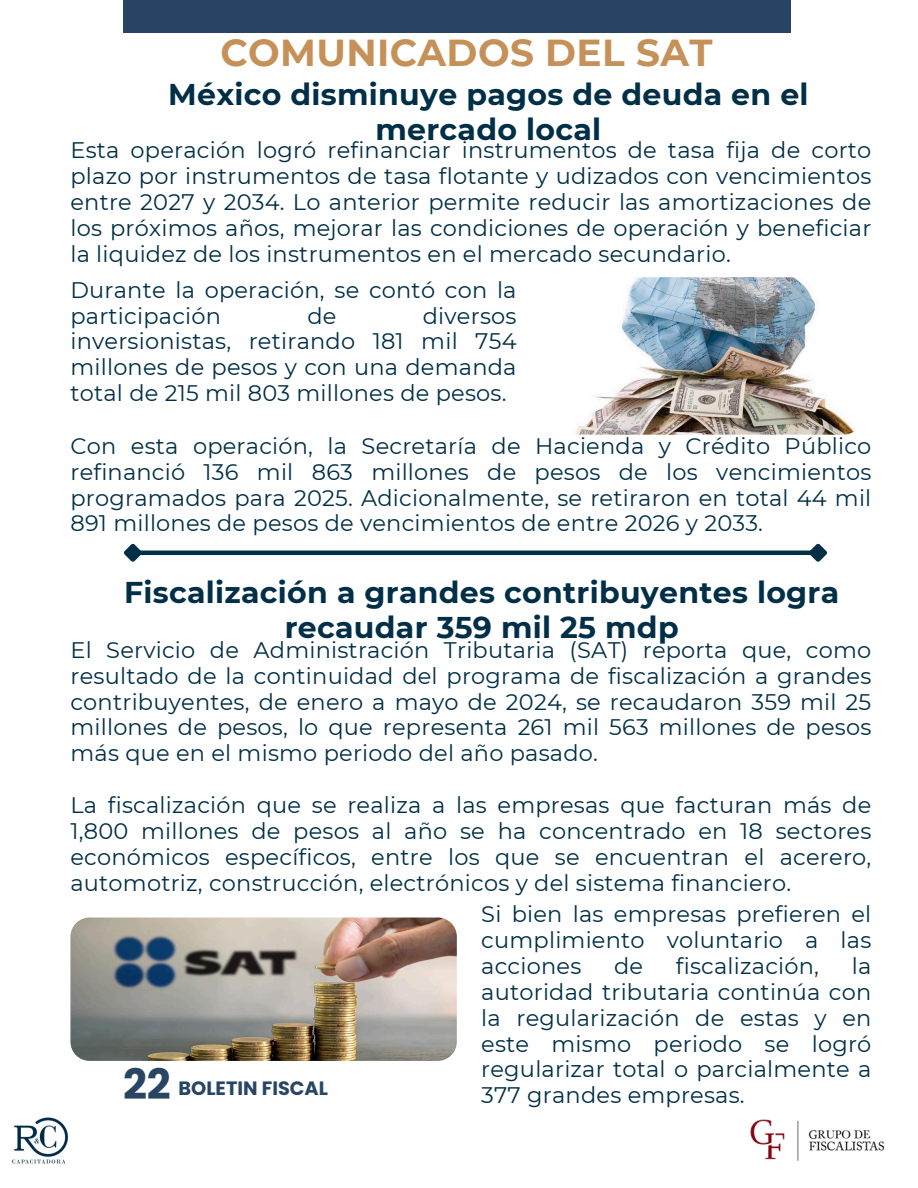
<style>
.page{position:relative;width:918px;height:1188px;background:#fff}
.page>*{position:absolute;margin:0;border:0;box-sizing:border-box;transform-origin:0 0}
.t1{font:700 41.85px "Poppins";color:#284663}
.t2{font:700 37.5px "Montserrat";letter-spacing:.01em;color:#c69158}
.t3{font:700 30px/34.8px "Montserrat";letter-spacing:.01em;color:#002f47;text-align:center}
.t4{font:22.5px/25.8px "Montserrat";letter-spacing:.01em;color:#002f47;text-align:justify}
.t5{font:700 19.35px "Poppins";color:#284663}
</style>
<div class="page">
<div style="left:123px;top:0;width:668px;height:33px;background:#284663"></div>
<hr style="left:139px;top:551px;width:673px;height:4px;background:#002f47">
<svg style="left:124px;top:543px;width:22px;height:19px"></svg>
<svg style="left:805px;top:543px;width:22px;height:19px"></svg>
<img style="left:575px;top:277px;width:280px;height:158px">
<img style="left:70px;top:918px;width:387px;height:143px;border-radius:19px">
<img style="left:12px;top:1117px;width:56px;height:47px">
<img style="left:750px;top:1119px;width:134px;height:42px">
<h3 class="t2" style="left:220px;top:30px;width:494px">COMUNICADOS DEL SAT</h3>
<h3 class="t3" style="left:168px;top:77px;width:642px">México disminuye pagos de deuda en el mercado local</h3>
<h1 class="t4" style="left:70px;top:137px;width:802px">Esta operación logró refinanciar instrumentos de tasa fija de corto plazo por instrumentos de tasa flotante y udizados con vencimientos entre 2027 y 2034. Lo anterior permite reducir las amortizaciones de los próximos años, mejorar las condiciones de operación y beneficiar la liquidez de los instrumentos en el mercado secundario.</h1>
<h2 class="t4" style="left:70px;top:277px;width:448px">Durante la operación, se contó con la participación</h2>
<h2 class="t4" style="left:70px;top:303px;width:448px;text-indent:352px">diversos inversionistas, retirando 181 mil 754 millones de pesos y con una demanda total de 215 mil 803 millones de pesos.</h2>
<h3 class="t4" style="left:70px;top:433px;width:802px">Con esta operación, la Secretaría de Hacienda y Crédito Público refinanció 136 mil 863 millones de pesos de los vencimientos programados para 2025. Adicionalmente, se retiraron en total 44 mil 891 millones de pesos de vencimientos de entre 2026 y 2033.</h3>
<h2 class="t4" style="left:307px;top:303px;width:31px">de</h2>
<h3 class="t3" style="left:124px;top:575px;width:717px">Fiscalización a grandes contribuyentes logra recaudar 359 mil 25 mdp</h3>
<p class="t4" style="left:70px;top:637px;width:802px">El Servicio de Administración Tributaria (SAT) reporta que, como resultado de la continuidad del programa de fiscalización a grandes contribuyentes, de enero a mayo de 2024, se recaudaron 359 mil 25 millones de pesos, lo que representa 261 mil 563 millones de pesos más que en el mismo periodo del año pasado.</p>
<p class="t4" style="left:70px;top:792px;width:802px">La fiscalización que se realiza a las empresas que facturan más de 1,800 millones de pesos al año se ha concentrado en 18 sectores económicos específicos, entre los que se encuentran el acerero, automotriz, construcción, electrónicos y del sistema financiero.</p>
<h3 class="t4" style="left:481px;top:901px;width:392px">Si bien las empresas prefieren el cumplimiento voluntario a las acciones</h3>
<h3 class="t4" style="left:614px;top:953px;width:31px">de</h3>
<h3 class="t4" style="left:676px;top:953px;width:145px">fiscalización,</h3>
<h3 class="t4" style="left:481px;top:953px;width:392px;text-indent:371px">la autoridad tributaria continúa con la regularización de estas y en este mismo periodo se logró regularizar total o parcialmente a 377 grandes empresas.</h3>
<h2 class="t1" style="left:123px;top:1056px;width:49px">22</h2>
<h3 class="t5" style="left:179px;top:1075px;width:151px">BOLETIN FISCAL</h3>
</div>
